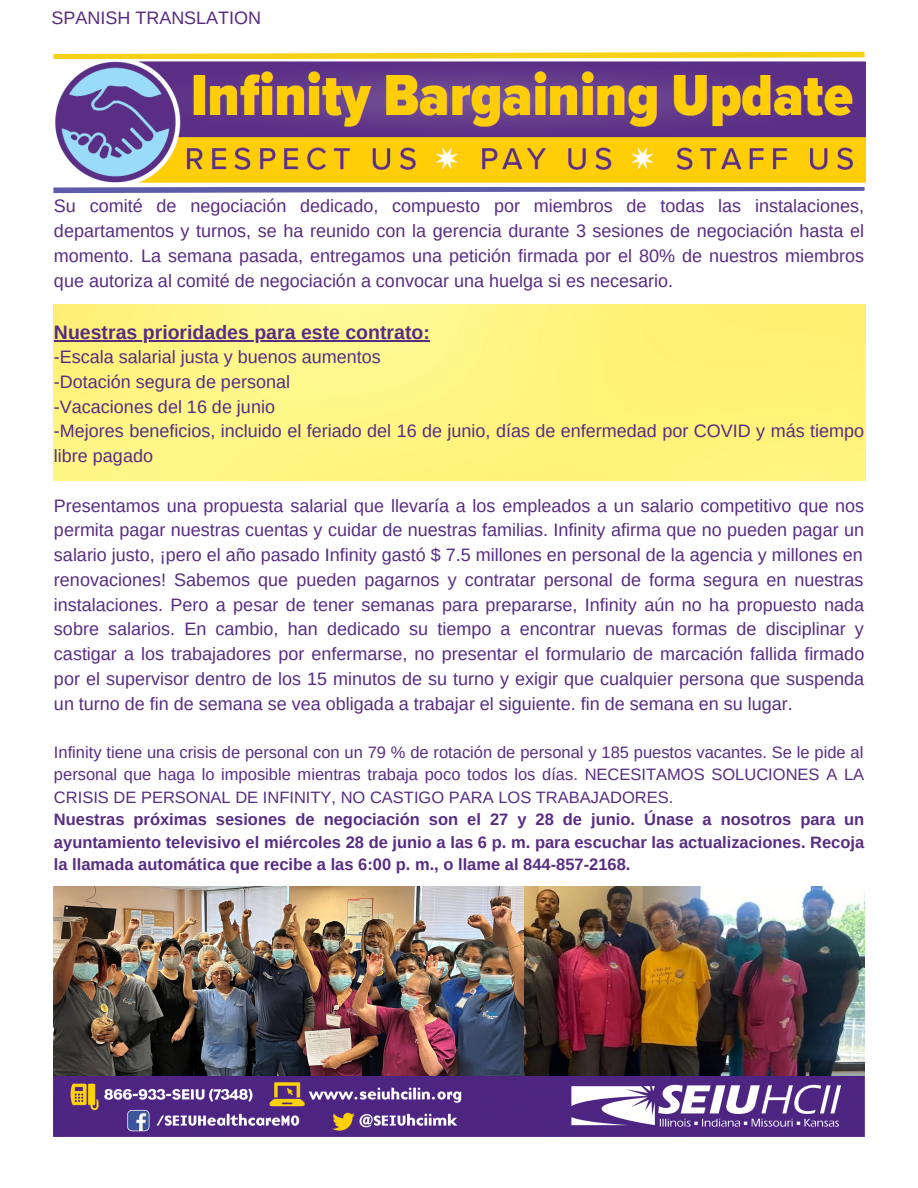
<style>
.page{position:relative;width:918px;height:1188px;background:#fff}
.page>*{position:absolute;margin:0;border:0;box-sizing:border-box;transform-origin:0 0}
.t1{font:700 19.5px "Arimo";color:#582c83}
.t2{font:18px/24.8px "Arimo";color:#582c83;text-align:justify}
.t3{font:16.5px/22.5px "Arimo";color:#582c83;text-align:justify}
.t4{font:700 16.5px/22.5px "Arimo";color:#582c83;text-align:justify}
</style>
<div class="page">
<svg style="left:53px;top:182px;width:813px;height:12px"></svg>
<img style="left:53px;top:887px;width:812px;height:250px">
<svg style="left:53px;top:51px;width:813px;height:11px"></svg>
<img style="left:54px;top:60px;width:811px;height:127px">
<img style="left:54px;top:305px;width:811px;height:175px">
<hr style="left:54px;top:341px;width:376px;height:1px;background:#582c83">
<p class="t2" style="left:51px;top:6px;width:211px">SPANISH TRANSLATION</p>
<p class="t2" style="left:54px;top:194px;width:812px">Su comité de negociación dedicado, compuesto por miembros de todas las instalaciones, departamentos y turnos, se ha reunido con la gerencia durante 3 sesiones de negociación hasta el momento. La semana pasada, entregamos una petición firmada por el 80% de nuestros miembros que autoriza al comité de negociación a convocar una huelga si es necesario.</p>
<p class="t1" style="left:54px;top:322px;width:377px">Nuestras prioridades para este contrato:</p>
<p class="t2" style="left:54px;top:344px;width:328px">-Escala salarial justa y buenos aumentos</p>
<p class="t2" style="left:54px;top:369px;width:238px">-Dotación segura de personal</p>
<p class="t2" style="left:54px;top:394px;width:223px">-Vacaciones del 16 de junio</p>
<p class="t2" style="left:54px;top:419px;width:812px">-Mejores beneficios, incluido el feriado del 16 de junio, días de enfermedad por COVID y más tiempo libre pagado</p>
<p class="t2" style="left:54px;top:493px;width:812px">Presentamos una propuesta salarial que llevaría a los empleados a un salario competitivo que nos permita pagar nuestras cuentas y cuidar de nuestras familias. Infinity afirma que no pueden pagar un salario justo, ¡pero el año pasado Infinity gastó $ 7.5 millones en personal de la agencia y millones en renovaciones! Sabemos que pueden pagarnos y contratar personal de forma segura en nuestras instalaciones. Pero a pesar de tener semanas para prepararse, Infinity aún no ha propuesto nada sobre salarios. En cambio, han dedicado su tiempo a encontrar nuevas formas de disciplinar y castigar a los trabajadores por enfermarse, no presentar el formulario de marcación fallida firmado por el supervisor dentro de los 15 minutos de su turno y exigir que cualquier persona que suspenda un turno de fin de semana se vea obligada a trabajar el siguiente. fin de semana en su lugar.</p>
<p class="t3" style="left:54px;top:741px;width:812px">Infinity tiene una crisis de personal con un 79 % de rotación de personal y 185 puestos vacantes. Se le pide al personal que haga lo imposible mientras trabaja poco todos los días. NECESITAMOS SOLUCIONES A LA CRISIS DE PERSONAL DE INFINITY, NO CASTIGO PARA LOS TRABAJADORES.</p>
<p class="t4" style="left:54px;top:808px;width:812px">Nuestras próximas sesiones de negociación son el 27 y 28 de junio. Únase a nosotros para un ayuntamiento televisivo el miércoles 28 de junio a las 6 p. m. para escuchar las actualizaciones. Recoja la llamada automática que recibe a las 6:00 p. m., o llame al 844-857-2168.</p>
</div>
